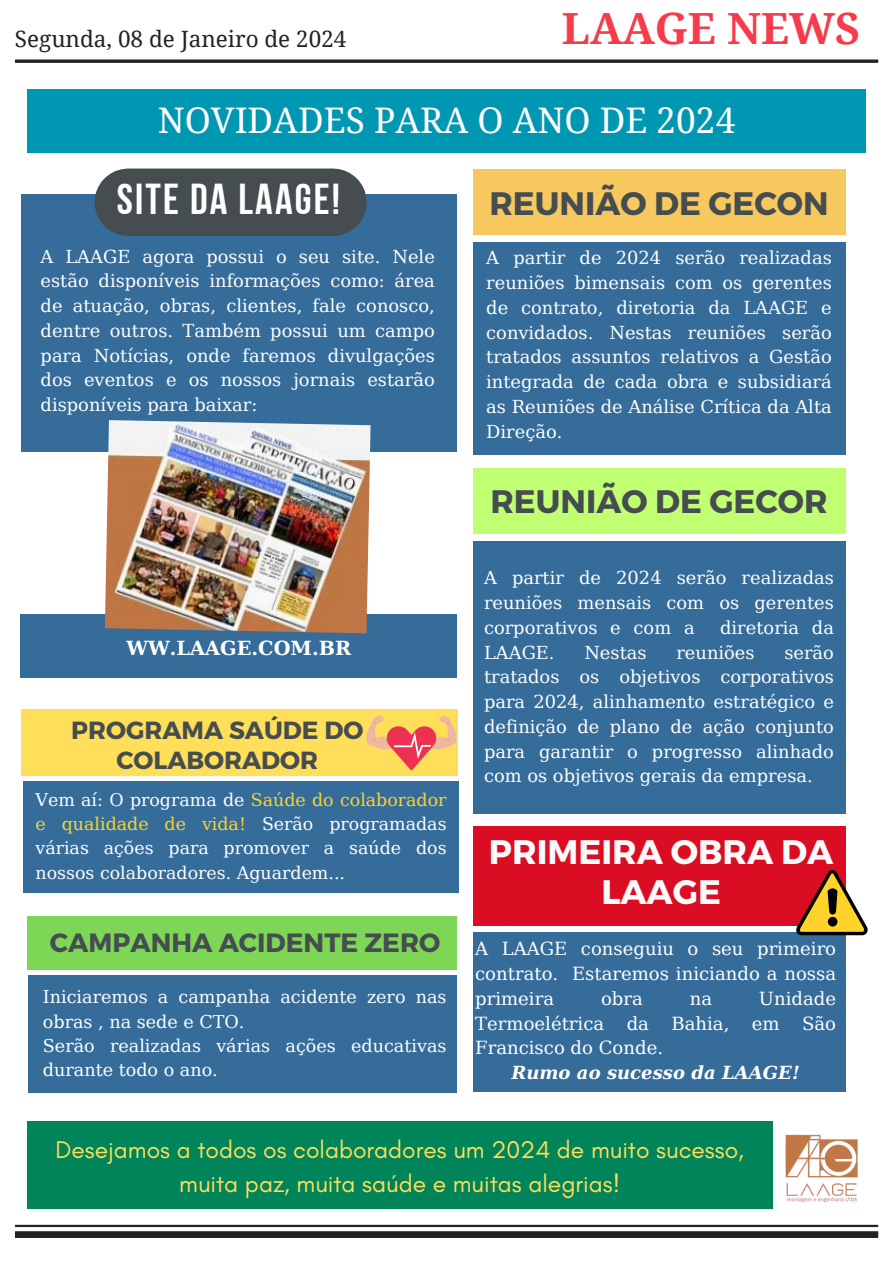
<style>
.page{position:relative;width:893px;height:1263px;background:#fff}
.page>*{position:absolute;margin:0;border:0;box-sizing:border-box;transform-origin:0 0}
.t1{font:43.2px "Bebas Neue Cyrillic";letter-spacing:.05em;color:#fff}
.t2{font:700 43.05px "Droid Serif";color:#f63b4b}
.t3{font:35.25px "Droid Serif";color:#fff}
.t4{font:700 33.97px/40.5px "Montserrat";color:#fafafa;text-align:center}
.t5{font:700 32.47px "Montserrat";color:#464d50}
.t6{font:700 26.4px "Montserrat";color:#464d50}
.t7{font:700 24.83px/29.2px "Montserrat";color:#464d50;text-align:center}
.t8{font:24.6px/34.3px "Glacial Indifference";color:#ffde5a;text-align:center}
.t9{font:22.5px "Droid Serif";color:#242323}
.t10{font:700 19.35px "DejaVu Serif";color:#fff}
.t11{font:18.08px/24.8px "DejaVu Serif";color:#fff;text-align:justify}
.t12{font:italic 700 18.08px "DejaVu Serif";color:#fff}
.t13{font:17.85px/24.8px "DejaVu Serif";color:#fff;text-align:justify}
.t14{font:17.55px/24.2px "DejaVu Serif";color:#fff}
.t15{font:17.4px/24.2px "DejaVu Serif";color:#fff;text-align:justify}
.s1{color:#ffd42a}
</style>
<div class="page">
<div style="left:15px;top:1231px;width:863px;height:7px;background:#242323"></div>
<hr style="left:15px;top:1225px;width:863px;height:2px;background:#242323">
<svg style="left:15px;top:59px;width:863px;height:4px;background:#454444"></svg>
<div style="left:27px;top:89px;width:839px;height:64px;background:#0097b2"></div>
<img style="left:772px;top:1121px;width:86px;height:88px">
<div style="left:473px;top:169px;width:372px;height:66px;background:#f7c85d"></div>
<div style="left:22px;top:195px;width:435px;height:257px;background:#356c9a"></div>
<div style="left:128px;top:169px;width:205px;height:67px;background:#464d50"></div>
<div style="left:21px;top:615px;width:436px;height:63px;background:#356c9a"></div>
<img style="left:105px;top:420px;width:265px;height:213px">
<div style="left:473px;top:242px;width:372px;height:212px;background:#356c9a"></div>
<div style="left:473px;top:468px;width:372px;height:66px;background:#c1ff72"></div>
<div style="left:473px;top:541px;width:372px;height:273px;background:#356c9a"></div>
<div style="left:27px;top:1121px;width:745px;height:88px;background:#008459"></div>
<div style="left:27px;top:916px;width:430px;height:53px;background:#7ed656"></div>
<div style="left:28px;top:975px;width:429px;height:117px;background:#356c9a"></div>
<div style="left:473px;top:827px;width:372px;height:99px;background:#db0d23"></div>
<div style="left:473px;top:932px;width:372px;height:160px;background:#356c9a"></div>
<svg style="left:796px;top:871px;width:71px;height:64px"></svg>
<div style="left:22px;top:710px;width:436px;height:66px;background:#ffde59"></div>
<div style="left:23px;top:781px;width:435px;height:111px;background:#356c9a"></div>
<svg style="left:366px;top:715px;width:90px;height:56px"></svg>
<p class="t9" style="left:15px;top:26px;width:333px">Segunda, 08 de Janeiro de 2024</p>
<h2 class="t2" style="left:562px;top:4px;width:300px">LAAGE NEWS</h2>
<h3 class="t3" style="left:158px;top:100px;width:579px">NOVIDADES PARA O ANO DE 2024</h3>
<h1 class="t1" style="left:117px;top:182px;width:225px">SITE DA LAAGE!</h1>
<h3 class="t5" style="left:489px;top:182px;width:341px">REUNIÃO DE GECON</h3>
<p class="t13" style="left:41px;top:244px;width:396px">A LAAGE agora possui o seu site. Nele estão disponíveis informações como: área de atuação, obras, clientes, fale conosco, dentre outros. Também possui um campo para Notícias, onde faremos divulgações dos eventos e os nossos jornais estarão disponíveis para baixar:</p>
<p class="t13" style="left:486px;top:246px;width:347px">A partir de 2024 serão realizadas reuniões bimensais com os gerentes de contrato, diretoria da LAAGE e convidados. Nestas reuniões serão tratados assuntos relativos a Gestão integrada de cada obra e subsidiará as Reuniões de Análise Crítica da Alta Direção.</p>
<h3 class="t5" style="left:490px;top:481px;width:339px">REUNIÃO DE GECOR</h3>
<p class="t10" style="left:126px;top:637px;width:226px">WW.LAAGE.COM.BR</p>
<h3 class="t7" style="left:71px;top:715px;width:293px">PROGRAMA SAÚDE DO<br>COLABORADOR</h3>
<p class="t15" style="left:36px;top:788px;width:412px">Vem aí: O programa de <span class="s1">Saúde do colaborador e qualidade de vida!</span> Serão programadas várias ações para promover a saúde dos nossos colaboradores. Aguardem...</p>
<h3 class="t6" style="left:50px;top:926px;width:392px">CAMPANHA ACIDENTE ZERO</h3>
<p class="t14" style="left:43px;top:985px;width:405px">Iniciaremos a campanha acidente zero nas obras , na sede e CTO.<br>Serão realizadas várias ações educativas durante todo o ano.</p>
<p class="t13" style="left:484px;top:566px;width:351px">A partir de 2024 serão realizadas reuniões mensais com os gerentes corporativos e com a</p>
<p class="t13" style="left:720px;top:615px;width:115px">diretoria da</p>
<p class="t13" style="left:484px;top:640px;width:351px;text-indent:300px">serão tratados os objetivos corporativos para 2024, alinhamento estratégico e definição de plano de ação conjunto para garantir o progresso alinhado com os objetivos gerais da empresa.</p>
<p class="t13" style="left:484px;top:640px;width:72px">LAAGE.</p>
<p class="t13" style="left:584px;top:640px;width:64px">Nestas</p>
<p class="t13" style="left:676px;top:640px;width:80px">reuniões</p>
<h3 class="t4" style="left:489px;top:830px;width:346px">PRIMEIRA OBRA DA<br>LAAGE</h3>
<p class="t11" style="left:475px;top:937px;width:362px">A LAAGE conseguiu o seu primeiro contrato. Estaremos iniciando a nossa primeira</p>
<p class="t11" style="left:475px;top:986px;width:362px;text-indent:284px">Unidade Termoelétrica da Bahia, em São Francisco do Conde.</p>
<p class="t12" style="left:511px;top:1062px;width:290px">Rumo ao sucesso da LAAGE!</p>
<p class="t11" style="left:601px;top:986px;width:43px">obra</p>
<p class="t11" style="left:689px;top:986px;width:24px">na</p>
<h3 class="t8" style="left:55px;top:1132px;width:690px">Desejamos a todos os colaboradores um 2024 de muito sucesso, muita paz, muita saúde e muitas alegrias!</h3>
</div>
